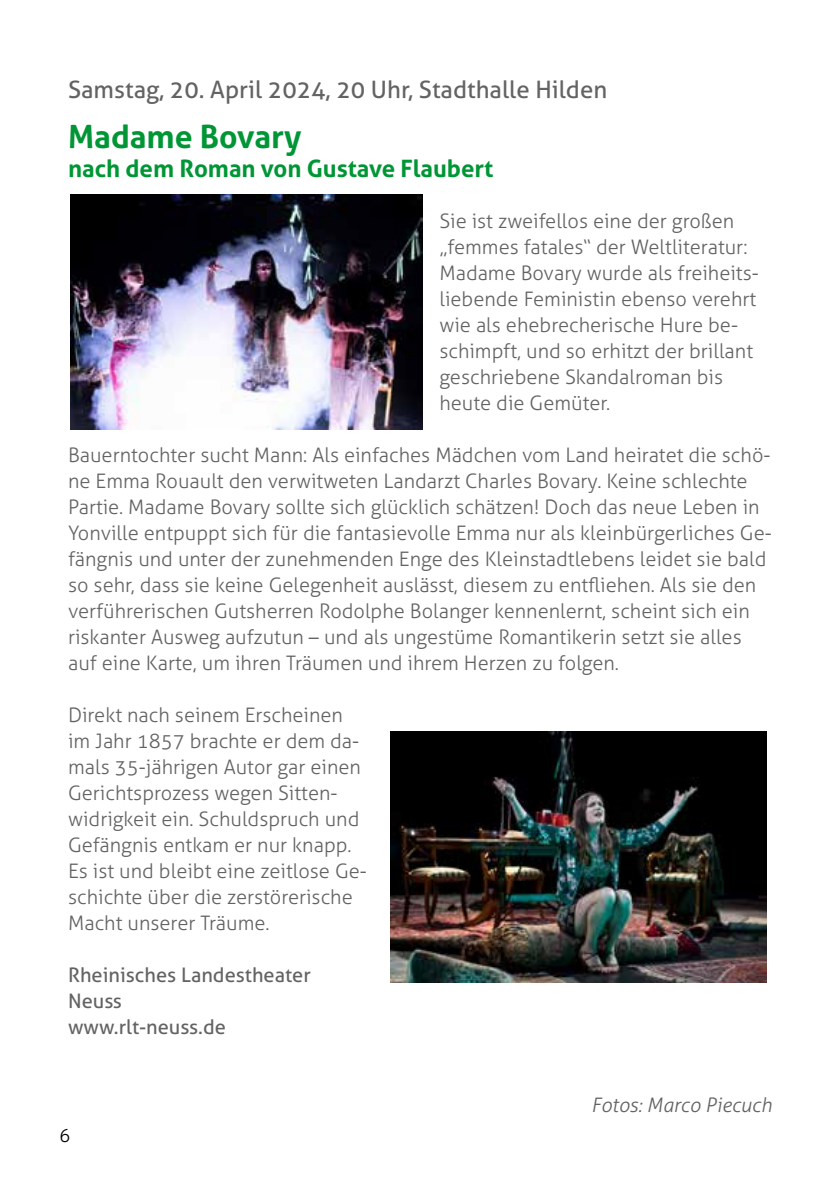
<style>
.page{position:relative;width:840px;height:1191px;background:#fff}
.page>*{position:absolute;margin:0;border:0;box-sizing:border-box;transform-origin:0 0}
.t1{font:700 32px "Aller";color:#009636}
.t2{font:24px "Aller";color:#646363}
.t3{font:700 24px "Aller";color:#009636}
.t4{font:300 20px/26px "Aller";color:#646363}
.t5{font:20px/26px "Aller";color:#646363}
.t6{font:italic 300 20px "Aller";color:#646363}
.t7{font:300 18px "Aller";color:#000}
</style>
<div class="page">
<img style="left:71px;top:195px;width:351px;height:234px">
<img style="left:390px;top:731px;width:376px;height:251px">
<p class="t2" style="left:68px;top:75px;width:540px">Samstag, 20. April 2024, 20 Uhr, Stadthalle Hilden</p>
<h1 class="t1" style="left:68px;top:117px;width:235px">Madame Bovary</h1>
<p class="t3" style="left:68px;top:153px;width:426px">nach dem Roman von Gustave Flaubert</p>
<p class="t4" style="left:439px;top:208px;width:321px">Sie ist zweifellos eine der großen „femmes fatales“ der Weltliteratur:<br>Madame Bovary wurde als freiheits&shy;liebende Feministin ebenso verehrt wie als ehebrecherische Hure be&shy;schimpft, und so erhitzt der brillant geschriebene Skandalroman bis heute die Gemüter.</p>
<p class="t4" style="left:68px;top:442px;width:704px">Bauerntochter sucht Mann: Als einfaches Mädchen vom Land heiratet die schö&shy;ne Emma Rouault den verwitweten Landarzt Charles Bovary. Keine schlechte Partie. Madame Bovary sollte sich glücklich schätzen! Doch das neue Leben in Yonville entpuppt sich für die fantasievolle Emma nur als kleinbürgerliches Ge&shy;fängnis und unter der zunehmenden Enge des Kleinstadtlebens leidet sie bald so sehr, dass sie keine Gelegenheit auslässt, diesem zu entfliehen. Als sie den verführerischen Gutsherren Rodolphe Bolanger kennenlernt, scheint sich ein riskanter Ausweg aufzutun – und als ungestüme Romantikerin setzt sie alles auf eine Karte, um ihren Träumen und ihrem Herzen zu folgen.</p>
<p class="t4" style="left:68px;top:702px;width:300px">Direkt nach seinem Erscheinen im Jahr 1857 brachte er dem da&shy;mals 35-jährigen Autor gar einen<br>Gerichtsprozess wegen Sitten&shy;widrigkeit ein. Schuldspruch und<br>Gefängnis entkam er nur knapp.<br>Es ist und bleibt eine zeitlose Ge&shy;schichte über die zerstörerische<br>Macht unserer Träume.</p>
<p class="t5" style="left:68px;top:962px;width:244px">Rheinisches Landestheater<br>Neuss<br>www.rlt-neuss.de</p>
<p class="t7" style="left:60px;top:1124px;width:12px">6</p>
<p class="t6" style="left:590px;top:1093px;width:182px">Fotos: Marco Piecuch</p>
</div>
